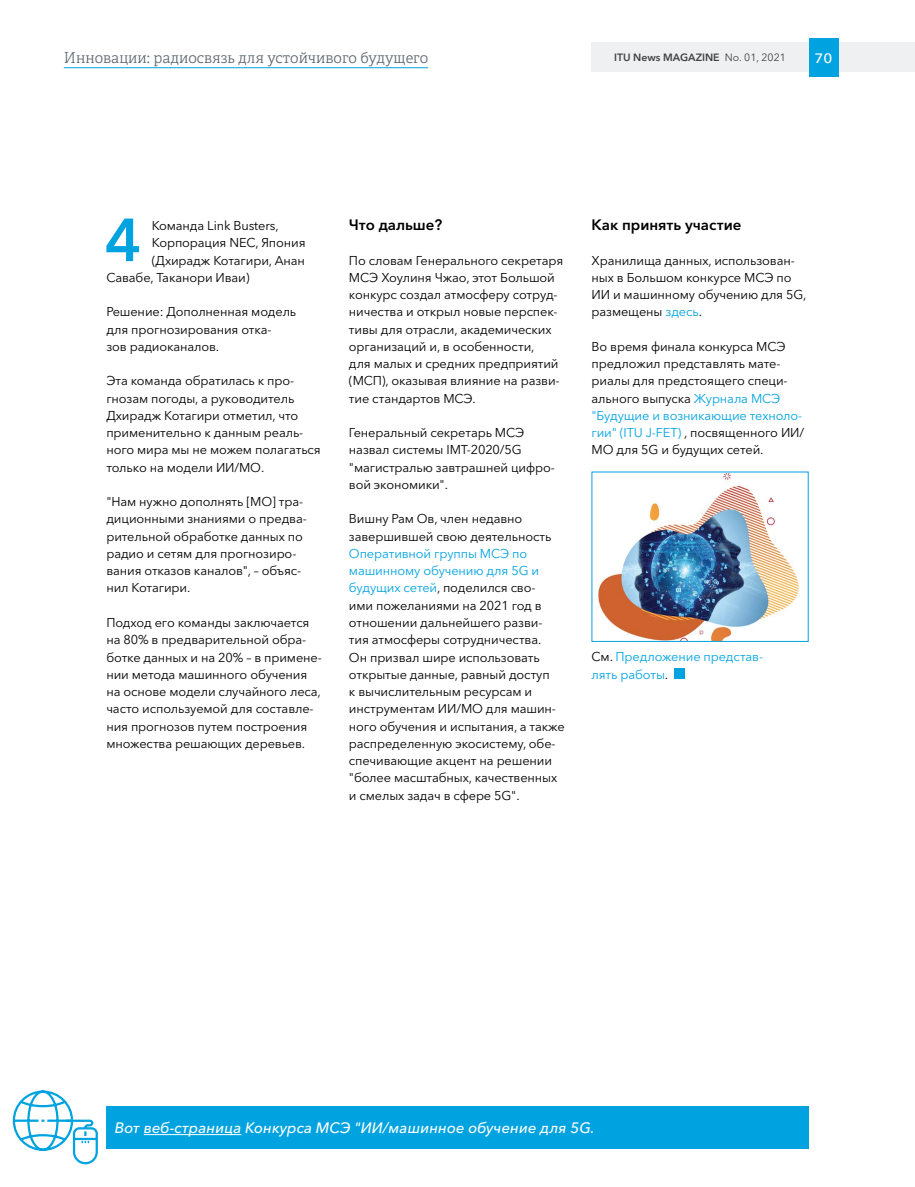
<style>
.page{position:relative;width:915px;height:1187px;background:#fff}
.page>*{position:absolute;margin:0;border:0;box-sizing:border-box;transform-origin:0 0}
.t1{font:italic 500 15px "Avenir Next W1 G";color:#fff}
.t2{font:300 15px "Adelle CYR";color:#5c666f}
.t3{font:600 15px "Avenir Next W1 G";color:#000}
.t4{font:500 13.5px "Avenir Next W1 G";color:#fff;scale:1.11 1}
.t5{font:12.75px/17.2px "Avenir Next W1 G";letter-spacing:-.01em;color:#000}
.t6{font:12.75px/17.2px "Avenir Next W1 G";letter-spacing:-.01em;color:#00a3e0}
.t7{font:600 10.5px "Avenir Next W1 G";color:#424242}
.s1{font-weight:400}
.s2{color:#00a3e0}
.s3{color:#000}
</style>
<div class="page">
<svg style="left:106px;top:218px;width:33px;height:43px"></svg>
<div style="left:673px;top:668px;width:11px;height:10px;background:#00a3e0"></div>
<img style="left:598px;top:473px;width:201px;height:166px">
<div style="left:106px;top:1106px;width:702px;height:42px;background:#00a3e0"></div>
<hr style="left:144px;top:1134px;width:97px;height:1px;background:#fff">
<svg style="left:12px;top:1090px;width:86px;height:75px"></svg>
<div style="left:591px;top:43px;width:323px;height:29px;background:#eff0f1"></div>
<div style="left:808px;top:38px;width:30px;height:39px;background:#00a3e0"></div>
<hr style="left:64px;top:67px;width:364px;height:1px;background:#00a3e0">
<p class="t2" style="left:64px;top:47px;width:366px">Инновации: радиосвязь для устойчивого будущего</p>
<p class="t7" style="left:614px;top:49px;width:173px">ITU News MAGAZINE <span class="s1">No. 01, 2021</span></p>
<p class="t4" style="left:814px;top:48px;width:18px">70</p>
<p class="t5" style="left:152px;top:216px;width:128px">Команда Link Busters,</p>
<p class="t5" style="left:152px;top:233px;width:155px">Корпорация NEC, Япония</p>
<p class="t5" style="left:152px;top:250px;width:155px">(Дхирадж Котагири, Анан</p>
<p class="t5" style="left:106px;top:267px;width:145px">Савабе, Таканори Иваи)</p>
<p class="t5" style="left:106px;top:302px;width:191px">Решение: Дополненная модель для прогнозирования отка-<br>зов радиоканалов.</p>
<p class="t5" style="left:106px;top:371px;width:216px">Эта команда обратилась к про&shy;гнозам погоды, а руководитель<br>Дхирадж Котагири отметил, что применительно к данным реаль&shy;ного мира мы не можем полагаться только на модели ИИ/МО.</p>
<p class="t5" style="left:106px;top:492px;width:202px">"Нам нужно дополнять [МО] тра&shy;диционными знаниями о предва&shy;рительной обработке данных по радио и сетям для прогнозиро&shy;вания отказов каналов", – объяс&shy;нил Котагири.</p>
<p class="t5" style="left:106px;top:612px;width:217px">Подход его команды заключается на 80% в предварительной обра&shy;ботке данных и на 20% – в примене&shy;нии метода машинного обучения на основе модели случайного леса, часто используемой для составле&shy;ния прогнозов путем построения множества решающих деревьев.</p>
<p class="t3" style="left:349px;top:213px;width:95px">Что дальше?</p>
<p class="t5" style="left:349px;top:250px;width:216px">По словам Генерального секретаря<br>МСЭ Хоулиня Чжао, этот Большой конкурс создал атмосферу сотруд&shy;ничества и открыл новые перспек&shy;тивы для отрасли, академических организаций и, в особенности,<br>для малых и средних предприятий (МСП), оказывая влияние на разви&shy;тие стандартов МСЭ.</p>
<p class="t5" style="left:349px;top:423px;width:207px">Генеральный секретарь МСЭ назвал системы IMT-2020/5G "магистралью завтрашней цифро&shy;вой экономики".</p>
<p class="t5" style="left:349px;top:509px;width:204px">Вишну Рам Ов, член недавно завершившей свою деятельность</p>
<p class="t5" style="left:349px;top:543px;width:217px"><span class="s2">Оперативной группы МСЭ по машинному обучению для 5G и будущих сетей</span>, поделился сво-<br>ими пожеланиями на 2021 год в отношении дальнейшего разви&shy;тия атмосферы сотрудничества.<br>Он призвал шире использовать открытые данные, равный доступ<br>к вычислительным ресурсам и инструментам ИИ/МО для машин&shy;ного обучения и испытания, а также распределенную экосистему, обе&shy;спечивающие акцент на решении "более масштабных, качественных и смелых задач в сфере 5G".</p>
<p class="t3" style="left:591px;top:213px;width:151px">Как принять участие</p>
<p class="t5" style="left:591px;top:250px;width:216px">Хранилища данных, использован&shy;ных в Большом конкурсе МСЭ по<br>ИИ и машинному обучению для 5G, размещены <span class="s2">здесь</span>.</p>
<p class="t5" style="left:591px;top:336px;width:214px">Во время финала конкурса МСЭ предложил представлять мате&shy;риалы для предстоящего специ&shy;ального выпуска <span class="s2">Журнала МСЭ "Будущие и возникающие техноло&shy;гии" (ITU J-FET)</span> , посвященного ИИ/<br>МО для 5G и будущих сетей.</p>
<p class="t6" style="left:591px;top:647px;width:173px"><span class="s3">См.</span> Предложение представ&shy;лять работы<span class="s3">.</span></p>
<p class="t1" style="left:115px;top:1115px;width:481px">Вот веб-страница Конкурса МСЭ "ИИ/машинное обучение для 5G.</p>
</div>
